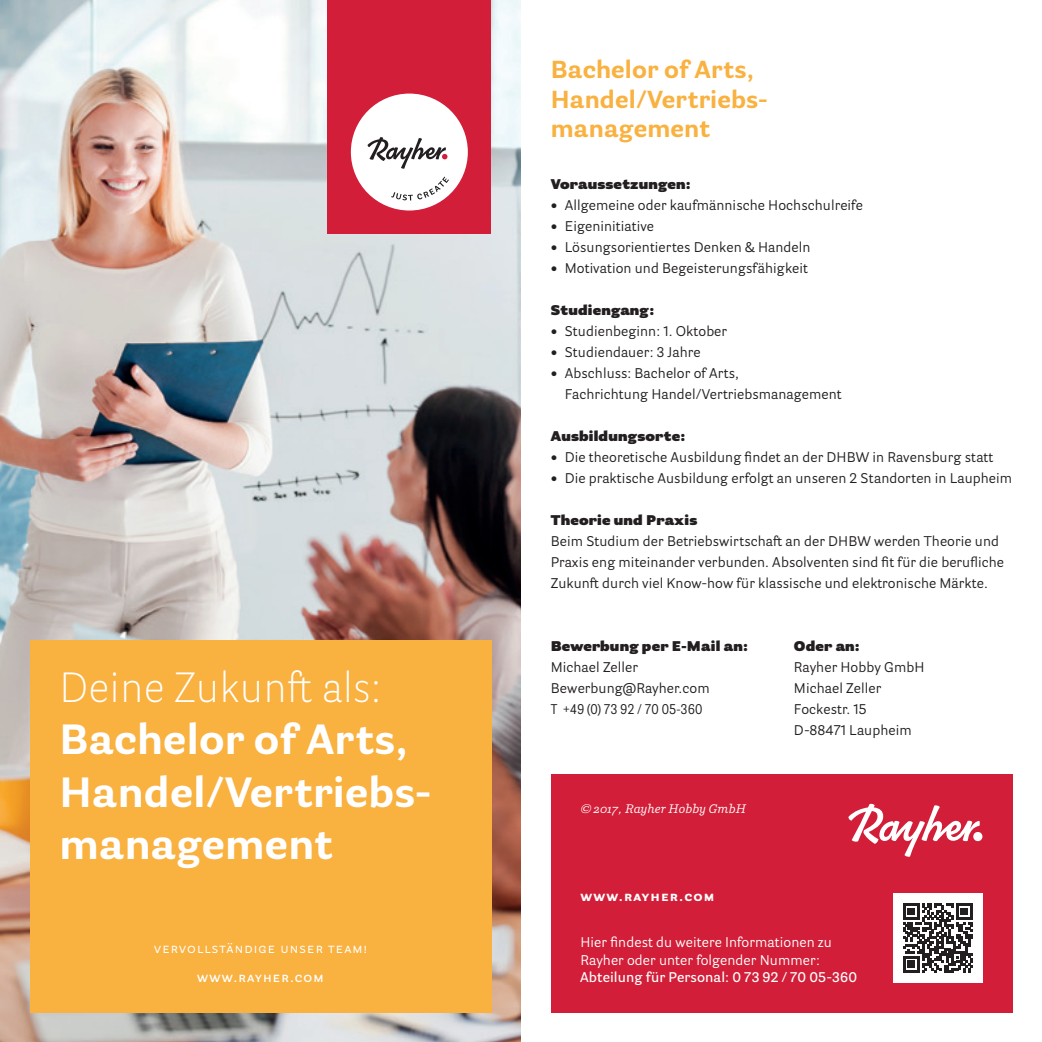
<style>
.page{position:relative;width:1042px;height:1042px;background:#fff}
.page>*{position:absolute;margin:0;border:0;box-sizing:border-box;transform-origin:0 0}
.t1{font:700 42px/52.5px "Parry Grotesque Pro";letter-spacing:.005em;color:#fff}
.t2{font:300 42px "Parry Grotesque Pro";letter-spacing:.005em;color:#fff}
.t3{font:700 24.5px/29.4px "Parry Grotesque Pro";letter-spacing:.005em;color:#f9b140}
.t4{font:14px/21px "Parry Grotesque Pro";letter-spacing:.005em;color:#231f20}
.t5{font:900 14px "Parry Grotesque Pro";letter-spacing:.015em;color:#231f20}
.t6{font:14px/17.5px "Parry Grotesque Pro";letter-spacing:.005em;color:#fff}
.t7{font:600 14px "Parry Grotesque Pro";letter-spacing:.015em;color:#fff}
.t8{font:14px "Parry Grotesque Pro";letter-spacing:.08em;color:#fff}
.t9{font:14px "Parry Grot Con Pro";letter-spacing:-.005em;color:#231f20}
.t10{font:700 14px "Parry Grotesque Pro";letter-spacing:.08em;color:#fff}
.t11{font:600 14px "Parry Grotesque Pro";letter-spacing:.08em;color:#fff}
.t12{font:italic 12.25px "Parry Pro";letter-spacing:.01em;color:#fff}
</style>
<div class="page">
<img style="left:0;top:0;width:521px;height:1042px">
<div style="left:30px;top:640px;width:461px;height:372px;background:#f9b140"></div>
<div style="left:551px;top:774px;width:461px;height:238px;background:#d21e38"></div>
<svg style="left:848px;top:803px;width:132px;height:54px"></svg>
<div style="left:973px;top:832px;width:9px;height:9px;background:#fff;border-radius:50%"></div>
<div style="left:893px;top:893px;width:89px;height:89px;background:#fff"></div>
<svg style="left:903px;top:903px;width:70px;height:70px"></svg>
<div style="left:327px;top:0;width:164px;height:234px;background:#d21e38"></div>
<div style="left:351px;top:94px;width:117px;height:116px;background:#fff;border-radius:50%"></div>
<svg style="left:391px;top:177px;width:58px;height:23px"></svg>
<svg style="left:367px;top:137px;width:80px;height:32px"></svg>
<h1 class="t2" style="left:60px;top:657px;width:323px">Deine Zukunft als:</h1>
<h1 class="t1" style="left:60px;top:713px;width:373px">Bachelor of Arts,<br>Handel/Vertriebs&shy;management</h1>
<p class="t8" style="left:154px;top:938px;width:214px">vervollständige unser team!</p>
<h2 class="t3" style="left:551px;top:55px;width:218px">Bachelor of Arts,<br>Handel/Vertriebs&shy;management</h2>
<p class="t5" style="left:551px;top:174px;width:142px">Voraussetzungen:</p>
<p class="t4" style="left:551px;top:195px;width:314px">• Allgemeine oder kaufmännische Hochschulreife</p>
<p class="t4" style="left:551px;top:216px;width:105px">• Eigeninitiative</p>
<p class="t4" style="left:551px;top:237px;width:261px">• Lösungsorientiertes Denken &amp; Handeln</p>
<p class="t4" style="left:551px;top:258px;width:259px">• Motivation und Begeisterungsfähigkeit</p>
<p class="t5" style="left:551px;top:300px;width:105px">Studiengang:</p>
<p class="t4" style="left:551px;top:321px;width:178px">• Studienbeginn: 1. Oktober</p>
<p class="t4" style="left:551px;top:342px;width:152px">• Studiendauer: 3 Jahre</p>
<p class="t4" style="left:565px;top:363px;width:278px;text-indent:-14px">• Abschluss: Bachelor of Arts,<br>Fachrichtung Handel/Vertriebsmanagement</p>
<p class="t5" style="left:551px;top:426px;width:136px">Ausbildungsorte:</p>
<p class="t4" style="left:551px;top:447px;width:444px">• Die theoretische Ausbildung findet an der DHBW in Ravensburg statt</p>
<p class="t4" style="left:551px;top:468px;width:463px">• Die praktische Ausbildung erfolgt an unseren 2 Standorten in Laupheim</p>
<p class="t5" style="left:551px;top:510px;width:148px">Theorie und Praxis</p>
<p class="t4" style="left:551px;top:531px;width:455px">Beim Studium der Betriebswirtschaft an der DHBW werden Theorie und<br>Praxis eng miteinander verbunden. Absolventen sind fit für die berufliche<br>Zukunft durch viel Know-how für klassische und elektronische Märkte.</p>
<p class="t5" style="left:551px;top:636px;width:199px">Bewerbung per E-Mail an:</p>
<p class="t4" style="left:551px;top:656px;width:160px">Michael Zeller<br>Bewerbung@Rayher.com</p>
<p class="t9" style="left:551px;top:699px;width:153px">T +49 (0) 73 92 / 70 05-360</p>
<p class="t12" style="left:580px;top:800px;width:167px">© 2017, Rayher Hobby GmbH</p>
<p class="t5" style="left:794px;top:636px;width:68px">Oder an:</p>
<p class="t4" style="left:794px;top:656px;width:132px">Rayher Hobby GmbH<br>Michael Zeller<br>Fockestr. 15<br>D-88471 Laupheim</p>
<p class="t10" style="left:580px;top:886px;width:135px">www.rayher.com</p>
<p class="t6" style="left:580px;top:933px;width:253px">Hier findest du weitere Informationen zu<br>Rayher oder unter folgender Nummer:</p>
<p class="t11" style="left:197px;top:968px;width:128px">www.rayher.com</p>
<p class="t7" style="left:580px;top:968px;width:278px">Abteilung für Personal: 0 73 92 / 70 05-360</p>
</div>
